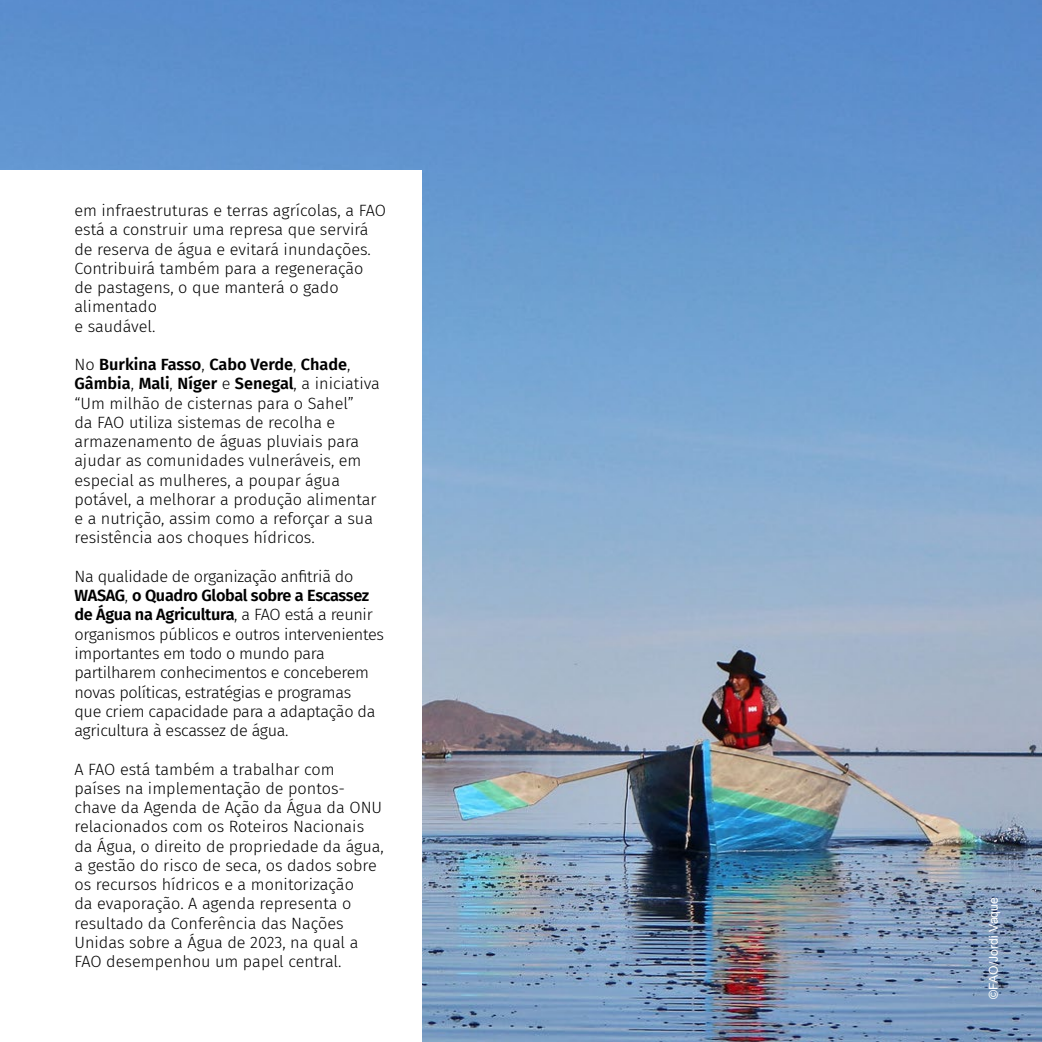
<style>
.page{position:relative;width:1042px;height:1042px;background:#fff}
.page>*{position:absolute;margin:0;border:0;box-sizing:border-box;transform-origin:0 0}
.t1{font:300 16.28px/19.2px "Fira Sans";color:#000}
.t2{font:300 16.28px/19.2px "Fira Sans";letter-spacing:-.02em;color:#000}
.t3{font:12.25px "Arial";color:#fff}
.s1{font-weight:600}
</style>
<div class="page">
<img style="left:0;top:0;width:1042px;height:1042px">
<div style="left:0;top:171px;width:422px;height:871px;background:#fff"></div>
<p class="t1" style="left:74px;top:201px;width:313px">em infraestruturas e terras agrícolas, a FAO está a construir uma represa que servirá de reserva de água e evitará inundações.<br>Contribuirá também para a regeneração<br>de pastagens, o que manterá o gado alimentado<br>e saudável.</p>
<p class="t1" style="left:74px;top:355px;width:307px">No <span class="s1">Burkina Fasso</span>, <span class="s1">Cabo Verde</span>, <span class="s1">Chade</span>, <span class="s1">Gâmbia</span>, <span class="s1">Mali</span>, <span class="s1">Níger</span> e <span class="s1">Senegal</span>, a iniciativa “Um milhão de cisternas para o Sahel”<br>da FAO utiliza sistemas de recolha e armazenamento de águas pluviais para ajudar as comunidades vulneráveis, em especial as mulheres, a poupar água potável, a melhorar a produção alimentar e a nutrição, assim como a reforçar a sua resistência aos choques hídricos.</p>
<p class="t2" style="left:74px;top:566px;width:311px">Na qualidade de organização anfitriã do <span class="s1">WASAG</span>, <span class="s1">o Quadro Global sobre a Escassez de Água na Agricultura</span>, a FAO está a reunir organismos públicos e outros intervenientes importantes em todo o mundo para partilharem conhecimentos e conceberem novas políticas, estratégias e programas<br>que criem capacidade para a adaptação da agricultura à escassez de água.</p>
<p class="t1" style="left:74px;top:759px;width:311px">A FAO está também a trabalhar com países na implementação de pontos&shy;chave da Agenda de Ação da Água da ONU relacionados com os Roteiros Nacionais da Água, o direito de propriedade da água, a gestão do risco de seca, os dados sobre os recursos hídricos e a monitorização<br>da evaporação. A agenda representa o resultado da Conferência das Nações Unidas sobre a Água de 2023, na qual a FAO desempenhou um papel central.</p>
<p class="t3" style="left:985px;top:998px;width:103px;rotate:-90deg">©FAO/Jordi Vaque</p>
</div>
